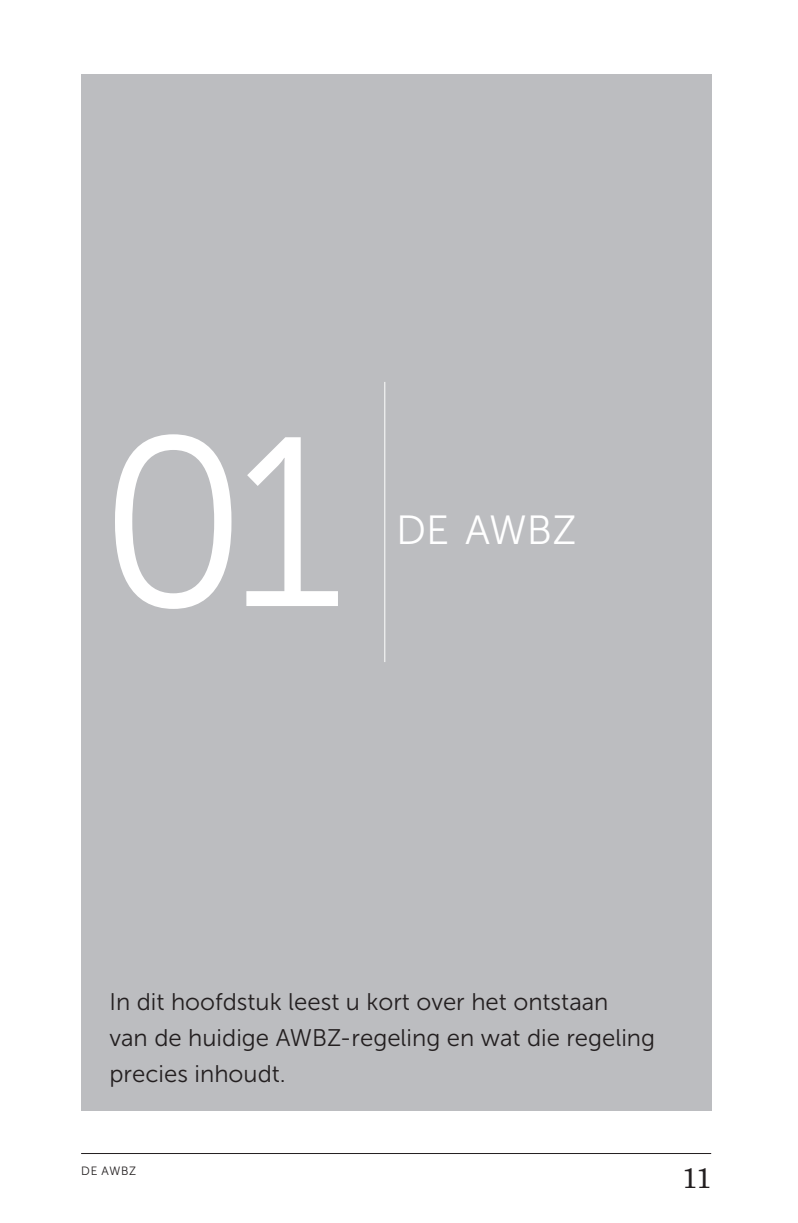
<style>
.page{position:relative;width:798px;height:1223px;background:#fff}
.page>*{position:absolute;margin:0;border:0;box-sizing:border-box;transform-origin:0 0}
.t1{font:240px "Museo Sans 300";color:#fff}
.t2{font:40.6px "Museo Sans 300";color:#fff}
.t3{font:28px "Nimrod MT Std";color:#231f20}
.t4{font:24px/36px "Museo Sans 300";color:#231f20}
.t5{font:12px "Museo Sans 300";color:#231f20}
</style>
<div class="page">
<hr style="left:81px;top:1152px;width:629px;height:1px;background:#231f20">
<div style="left:81px;top:74px;width:629px;height:1036px;background:#bcbdc0"></div>
<hr style="left:384px;top:382px;width:1px;height:280px;background:#fff">
<h1 class="t1" style="left:98px;top:394px;width:248px">01</h1>
<h2 class="t2" style="left:396px;top:508px;width:182px">DE AWBZ</h2>
<p class="t4" style="left:109px;top:984px;width:547px">In dit hoofdstuk leest u kort over het ontstaan<br>van de huidige AWBZ-regeling en wat die regeling precies inhoudt.</p>
<p class="t5" style="left:81px;top:1164px;width:30px">de awbz</p>
<p class="t3" style="left:682px;top:1161px;width:29px">11</p>
</div>
